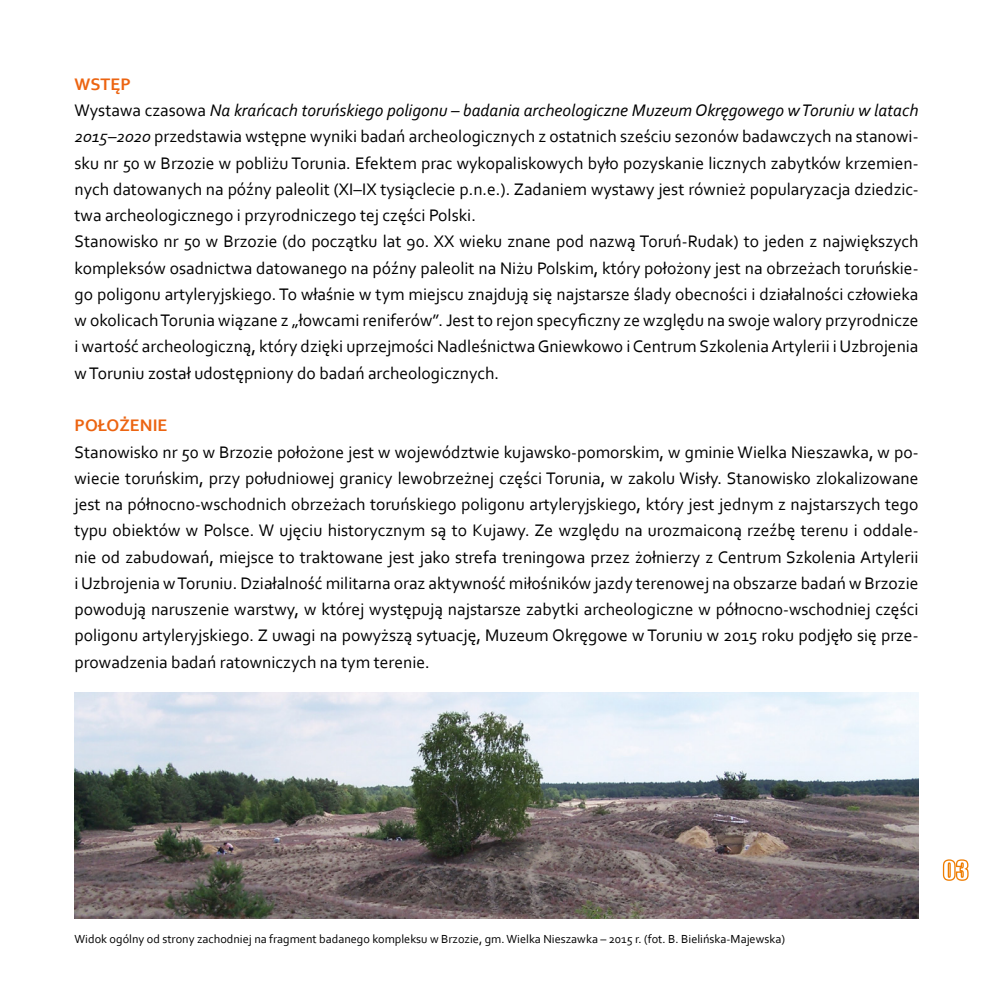
<style>
.page{position:relative;width:993px;height:993px;background:#fff}
.page>*{position:absolute;margin:0;border:0;box-sizing:border-box;transform-origin:0 0}
.t1{font:17.5px/26.2px "Corbel";color:#000}
.t2{font:700 17.5px "Corbel";color:#ec6411}
.t3{font:12.25px "Corbel";color:#000}
.s1{font-weight:700;color:#ec6411}
.s2{font-style:italic}
</style>
<div class="page">
<img style="left:74px;top:692px;width:844px;height:226px">
<svg style="left:942px;top:859px;width:27px;height:22px"></svg>
<p class="t1" style="left:74px;top:70px;width:845px"><span class="s1">WSTĘP<br></span>Wystawa czasowa <span class="s2">Na krańcach toruńskiego poligonu – badania archeologiczne Muzeum Okręgowego w Toruniu w latach 2015–2020</span> przedstawia wstępne wyniki badań archeologicznych z ostatnich sześciu sezonów badawczych na stanowi&shy;sku nr 50 w Brzozie w pobliżu Torunia. Efektem prac wykopaliskowych było pozyskanie licznych zabytków krzemien&shy;nych datowanych na późny paleolit (XI–IX tysiąclecie p.n.e.). Zadaniem wystawy jest również popularyzacja dziedzic&shy;twa archeologicznego i przyrodniczego tej części Polski.<br>Stanowisko nr 50 w Brzozie (do początku lat 90. XX wieku znane pod nazwą Toruń-Rudak) to jeden z największych kompleksów osadnictwa datowanego na późny paleolit na Niżu Polskim, który położony jest na obrzeżach toruńskie&shy;go poligonu artyleryjskiego. To właśnie w tym miejscu znajdują się najstarsze ślady obecności i działalności człowieka w okolicach Torunia wiązane z „łowcami reniferów”. Jest to rejon specyficzny ze względu na swoje walory przyrodnicze i wartość archeologiczną, który dzięki uprzejmości Nadleśnictwa Gniewkowo i Centrum Szkolenia Artylerii i Uzbrojenia w Toruniu został udostępniony do badań archeologicznych.</p>
<p class="t2" style="left:74px;top:414px;width:94px">POŁOŻENIE</p>
<p class="t1" style="left:74px;top:438px;width:845px;text-align:justify">Stanowisko nr 50 w Brzozie położone jest w województwie kujawsko-pomorskim, w gminie Wielka Nieszawka, w po&shy;wiecie toruńskim, przy południowej granicy lewobrzeżnej części Torunia, w zakolu Wisły. Stanowisko zlokalizowane jest na północno-wschodnich obrzeżach toruńskiego poligonu artyleryjskiego, który jest jednym z najstarszych tego typu obiektów w Polsce. W ujęciu historycznym są to Kujawy. Ze względu na urozmaiconą rzeźbę terenu i oddale&shy;nie od zabudowań, miejsce to traktowane jest jako strefa treningowa przez żołnierzy z Centrum Szkolenia Artylerii i Uzbrojenia w Toruniu. Działalność militarna oraz aktywność miłośników jazdy terenowej na obszarze badań w Brzozie powodują naruszenie warstwy, w której występują najstarsze zabytki archeologiczne w północno-wschodniej części poligonu artyleryjskiego. Z uwagi na powyższą sytuację, Muzeum Okręgowe w Toruniu w 2015 roku podjęło się prze&shy;prowadzenia badań ratowniczych na tym terenie.</p>
<p class="t3" style="left:74px;top:930px;width:712px">Widok ogólny od strony zachodniej na fragment badanego kompleksu w Brzozie, gm. Wielka Nieszawka – 2015 r. (fot. B. Bielińska-Majewska)</p>
</div>
